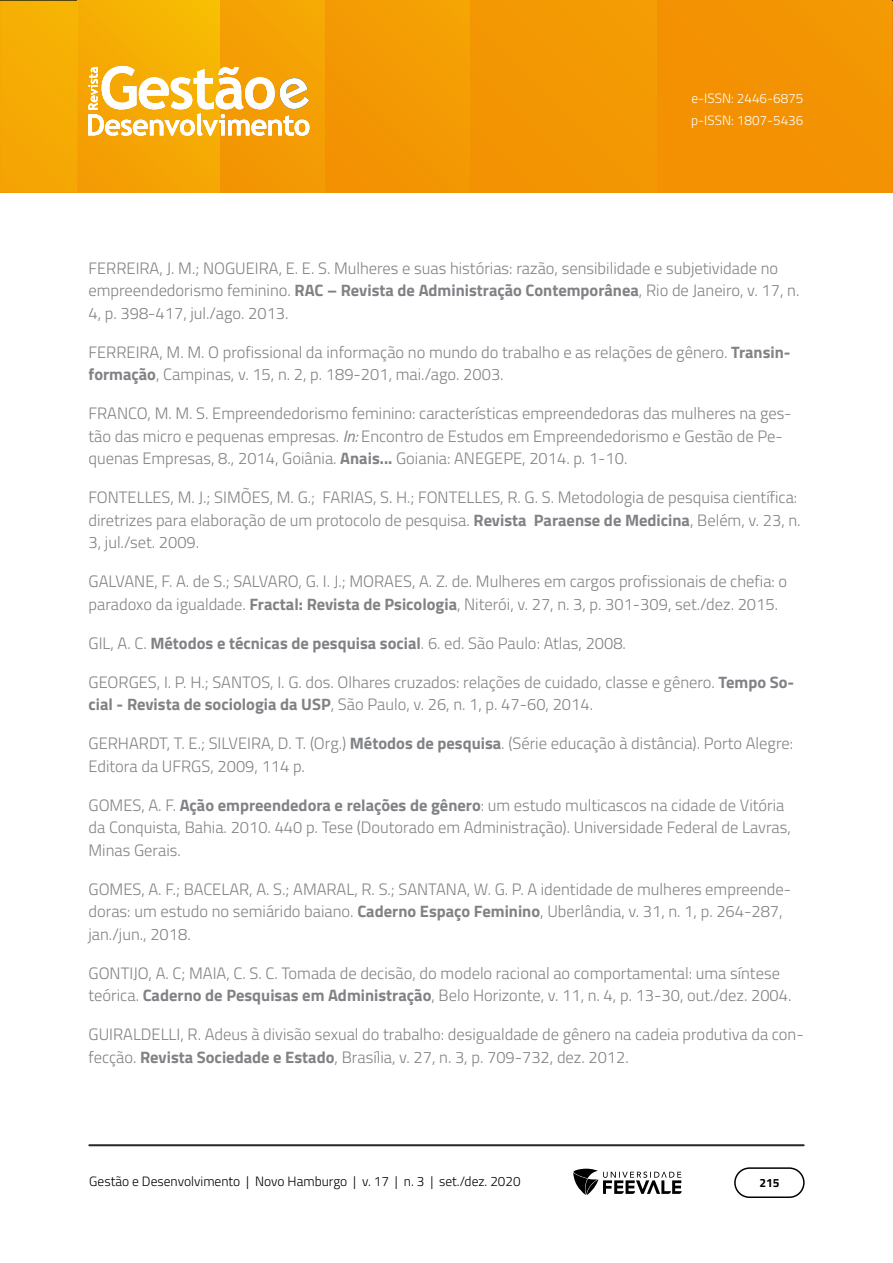
<style>
.page{position:relative;width:893px;height:1263px;background:#fff}
.page>*{position:absolute;margin:0;border:0;box-sizing:border-box;transform-origin:0 0}
.Referências{font:300 16.5px/22.5px "Titillium Web";color:#808285}
.t1{font:300 13.5px "Titillium Web";color:#000}
.t2{font:300 13.5px/22.5px "Titillium Web";color:#fff}
.t3{font:700 12px "Titillium Web";color:#000}
.s1{font-weight:700}
.s2{font-weight:400;font-style:italic}
</style>
<div class="page">
<img style="left:0;top:1px;width:892px;height:192px">
<img style="left:78px;top:1px;width:1px;height:192px">
<hr style="left:471px;top:1px;width:1px;height:192px;background:#f39503">
<hr style="left:89px;top:1144px;width:715px;height:2px;background:#282828">
<div style="left:734px;top:1167px;width:71px;height:31px;border:2px solid #000;border-radius:15px"></div>
<svg style="left:573px;top:1169px;width:109px;height:26px"></svg>
<svg style="left:88px;top:66px;width:221px;height:70px"></svg>
<p class="t2" style="left:691px;top:86px;width:114px">e-ISSN: 2446-6875 p-ISSN: 1807-5436</p>
<p class="Referências" style="left:88px;top:256px;width:712px">FERREIRA, J. M.; NOGUEIRA, E. E. S. Mulheres e suas histórias: razão, sensibilidade e subjetividade no empreendedorismo feminino. <span class="s1">RAC – Revista de Administração Contemporânea</span>, Rio de Janeiro, v. 17, n.<br>4, p. 398-417, jul./ago. 2013.</p>
<p class="Referências" style="left:88px;top:340px;width:704px">FERREIRA, M. M. O profissional da informação no mundo do trabalho e as relações de gênero. <span class="s1">Transin&shy;formação</span>, Campinas, v. 15, n. 2, p. 189-201, mai./ago. 2003.</p>
<p class="Referências" style="left:88px;top:401px;width:704px">FRANCO, M. M. S. Empreendedorismo feminino: características empreendedoras das mulheres na ges&shy;tão das micro e pequenas empresas. <span class="s2">In:</span> Encontro de Estudos em Empreendedorismo e Gestão de Pe&shy;quenas Empresas, 8., 2014, Goiânia. <span class="s1">Anais...</span> Goiania: ANEGEPE, 2014. p. 1-10.</p>
<p class="Referências" style="left:88px;top:485px;width:714px">FONTELLES, M. J.; SIMÕES, M. G.; FARIAS, S. H.; FONTELLES, R. G. S. Metodologia de pesquisa científica: diretrizes para elaboração de um protocolo de pesquisa. <span class="s1">Revista Paraense de Medicina</span>, Belém, v. 23, n.<br>3, jul./set. 2009.</p>
<p class="Referências" style="left:88px;top:569px;width:700px">GALVANE, F. A. de S.; SALVARO, G. I. J.; MORAES, A. Z. de. Mulheres em cargos profissionais de chefia: o paradoxo da igualdade. <span class="s1">Fractal: Revista de Psicologia</span>, Niterói, v. 27, n. 3, p. 301-309, set./dez. 2015.</p>
<p class="Referências" style="left:88px;top:631px;width:539px">GIL, A. C. <span class="s1">Métodos e técnicas de pesquisa social</span>. 6. ed. São Paulo: Atlas, 2008.</p>
<p class="Referências" style="left:88px;top:670px;width:707px">GEORGES, I. P. H.; SANTOS, I. G. dos. Olhares cruzados: relações de cuidado, classe e gênero. <span class="s1">Tempo So&shy;cial - Revista de sociologia da USP</span>, São Paulo, v. 26, n. 1, p. 47-60, 2014.</p>
<p class="Referências" style="left:88px;top:731px;width:706px">GERHARDT, T. E.; SILVEIRA, D. T. (Org.) <span class="s1">Métodos de pesquisa</span>. (Série educação à distância). Porto Alegre:<br>Editora da UFRGS, 2009, 114 p.</p>
<p class="Referências" style="left:88px;top:793px;width:704px">GOMES, A. F. <span class="s1">Ação empreendedora e relações de gênero</span>: um estudo multicascos na cidade de Vitória da Conquista, Bahia. 2010. 440 p. Tese (Doutorado em Administração). Universidade Federal de Lavras,<br>Minas Gerais.</p>
<p class="Referências" style="left:88px;top:877px;width:704px">GOMES, A. F.; BACELAR, A. S.; AMARAL, R. S.; SANTANA, W. G. P. A identidade de mulheres empreende&shy;doras: um estudo no semiárido baiano. <span class="s1">Caderno Espaço Feminino</span>, Uberlândia, v. 31, n. 1, p. 264-287, jan./jun., 2018.</p>
<p class="Referências" style="left:88px;top:961px;width:704px">GONTIJO, A. C; MAIA, C. S. C. Tomada de decisão, do modelo racional ao comportamental: uma síntese teórica. <span class="s1">Caderno de Pesquisas em Administração</span>, Belo Horizonte, v. 11, n. 4, p. 13-30, out./dez. 2004.</p>
<p class="Referências" style="left:88px;top:1022px;width:717px">GUIRALDELLI, R. Adeus à divisão sexual do trabalho: desigualdade de gênero na cadeia produtiva da con&shy;fecção. <span class="s1">Revista Sociedade e Estado</span>, Brasília, v. 27, n. 3, p. 709-732, dez. 2012.</p>
<p class="t1" style="left:89px;top:1171px;width:433px">Gestão e Desenvolvimento | Novo Hamburgo | v. 17 | n. 3 | set./dez. 2020</p>
<p class="t3" style="left:759px;top:1174px;width:22px">215</p>
</div>
